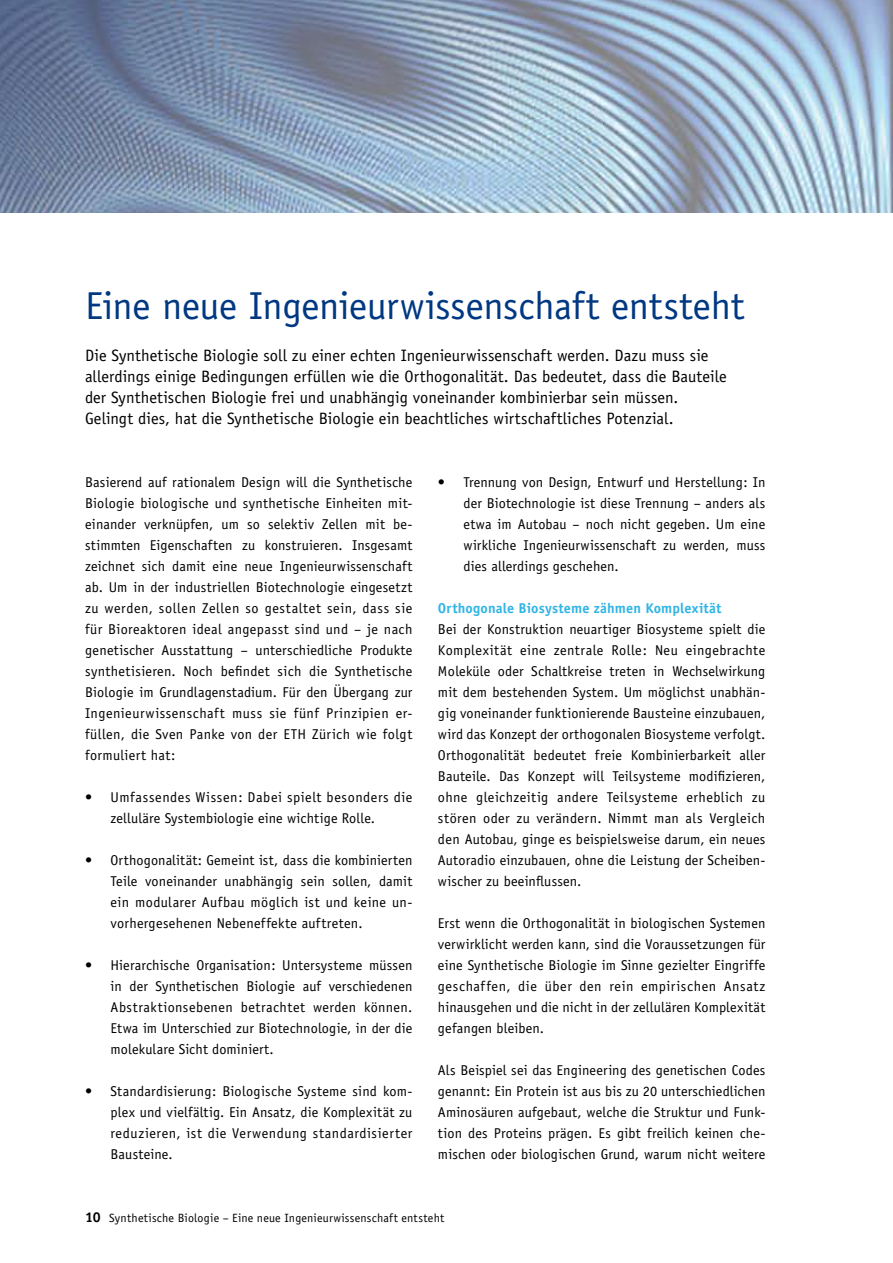
<style>
.page{position:relative;width:893px;height:1263px;background:#fff}
.page>*{position:absolute;margin:0;border:0;box-sizing:border-box;transform-origin:0 0}
.t1{font:39px "Officina Sans";letter-spacing:-.01em;color:#003882}
.t2{font:16.5px/21px "Officina Sans";color:#000}
.t3{font:14.25px/21px "Officina Sans";letter-spacing:.015em;color:#000;text-align:justify}
.t4{font:700 14.25px "Officina Sans";letter-spacing:.01em;color:#32b5e5}
.t5{font:12px "Officina Sans";letter-spacing:.015em;color:#000}
.s1{font-weight:700;font-size:14.25px}
</style>
<div class="page">
<img style="left:0;top:0;width:893px;height:213px">
<h1 class="t1" style="left:85px;top:283px;width:661px">Eine neue Ingenieurwissenschaft entsteht</h1>
<p class="t2" style="left:85px;top:345px;width:643px">Die Synthetische Biologie soll zu einer echten Ingenieurwissenschaft werden. Dazu muss sie allerdings einige Bedingungen erfüllen wie die Orthogonalität. Das bedeutet, dass die Bauteile der Synthetischen Biologie frei und unabhängig voneinander kombinierbar sein müssen.<br>Gelingt dies, hat die Synthetische Biologie ein beachtliches wirtschaftliches Potenzial.</p>
<p class="t3" style="left:85px;top:471px;width:329px">Basierend auf rationalem Design will die Synthetische Biologie biologische und synthetische Einheiten mit&shy;einander verknüpfen, um so selektiv Zellen mit be&shy;stimmten Eigenschaften zu konstruieren. Insgesamt zeichnet sich damit eine neue Ingenieurwissenschaft ab. Um in der industriellen Biotechnologie eingesetzt zu werden, sollen Zellen so gestaltet sein, dass sie für Bioreaktoren ideal angepasst sind und – je nach genetischer Ausstattung – unterschiedliche Produkte synthetisieren. Noch befindet sich die Synthetische Biologie im Grundlagenstadium. Für den Übergang zur Ingenieurwissenschaft muss sie fünf Prinzipien er&shy;füllen, die Sven Panke von der ETH Zürich wie folgt formuliert hat:</p>
<p class="t3" style="left:111px;top:786px;width:303px;text-indent:-26px">• Umfassendes Wissen: Dabei spielt besonders die zelluläre Systembiologie eine wichtige Rolle.</p>
<p class="t3" style="left:111px;top:849px;width:303px;text-indent:-26px">• Orthogonalität: Gemeint ist, dass die kombinierten Teile voneinander unabhängig sein sollen, damit ein modularer Aufbau möglich ist und keine un&shy;vorhergesehenen Nebeneffekte auftreten.</p>
<p class="t3" style="left:111px;top:954px;width:303px;text-indent:-26px">• Hierarchische Organisation: Untersysteme müssen in der Synthetischen Biologie auf verschiedenen Abstraktionsebenen betrachtet werden können.<br>Etwa im Unterschied zur Biotechnologie, in der die molekulare Sicht dominiert.</p>
<p class="t3" style="left:111px;top:1080px;width:303px;text-indent:-26px">• Standardisierung: Biologische Systeme sind kom&shy;plex und vielfältig. Ein Ansatz, die Komplexität zu reduzieren, ist die Verwendung standardisierter Bausteine.</p>
<p class="t3" style="left:463px;top:471px;width:303px;text-indent:-26px">• Trennung von Design, Entwurf und Herstellung: In der Biotechnologie ist diese Trennung – anders als etwa im Autobau – noch nicht gegeben. Um eine wirkliche Ingenieurwissenschaft zu werden, muss dies allerdings geschehen.</p>
<p class="t4" style="left:438px;top:599px;width:285px">Orthogonale Biosysteme zähmen Komplexität</p>
<p class="t3" style="left:438px;top:618px;width:329px">Bei der Konstruktion neuartiger Biosysteme spielt die Komplexität eine zentrale Rolle: Neu eingebrachte Moleküle oder Schaltkreise treten in Wechselwirkung mit dem bestehenden System. Um möglichst unabhän&shy;gig voneinander funktionierende Bausteine einzubauen, wird das Konzept der orthogonalen Biosysteme verfolgt.<br>Orthogonalität bedeutet freie Kombinierbarkeit aller Bauteile. Das Konzept will Teilsysteme modifizieren, ohne gleichzeitig andere Teilsysteme erheblich zu stören oder zu verändern. Nimmt man als Vergleich den Autobau, ginge es beispielsweise darum, ein neues Autoradio einzubauen, ohne die Leistung der Scheiben&shy;wischer zu beeinflussen.</p>
<p class="t3" style="left:438px;top:912px;width:329px">Erst wenn die Orthogonalität in biologischen Systemen verwirklicht werden kann, sind die Voraussetzungen für eine Synthetische Biologie im Sinne gezielter Eingriffe geschaffen, die über den rein empirischen Ansatz hinausgehen und die nicht in der zellulären Komplexität gefangen bleiben.</p>
<p class="t3" style="left:438px;top:1060px;width:329px">Als Beispiel sei das Engineering des genetischen Codes genannt: Ein Protein ist aus bis zu 20 unterschiedlichen Aminosäuren aufgebaut, welche die Struktur und Funk&shy;tion des Proteins prägen. Es gibt freilich keinen che&shy;mischen oder biologischen Grund, warum nicht weitere</p>
<p class="t5" style="left:85px;top:1211px;width:361px"><span class="s1">10</span> Synthetische Biologie – Eine neue Ingenieurwissenschaft entsteht</p>
</div>
